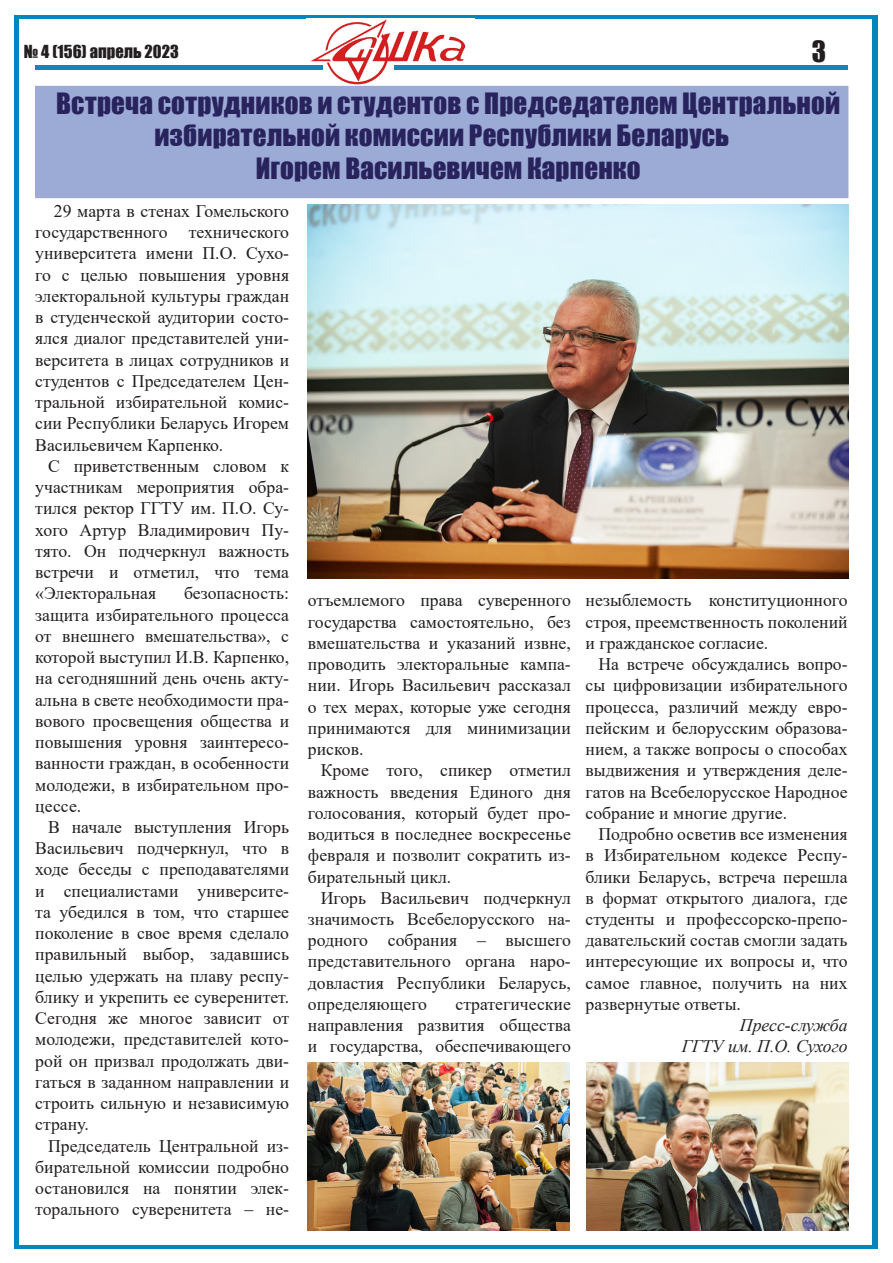
<style>
.page{position:relative;width:893px;height:1263px;background:#fff}
.page>*{position:absolute;margin:0;border:0;box-sizing:border-box;transform-origin:0 0}
.t1{font:27px/32.4px "Impact";letter-spacing:.005em;color:#28235d;text-align:center}
.t2{font:27px "Impact";color:#231f20}
.t3{font:17.7px/21.3px "Times New Roman";color:#231f20;text-align:justify}
.t4{font:italic 17.7px "Times New Roman";color:#231f20}
.t5{font:16.5px "Impact";color:#231f20}
</style>
<div class="page">
<div style="left:14px;top:15px;width:864px;height:1233px;background:linear-gradient(to right,#0086be,#0086be)"></div>
<div style="left:20px;top:19px;width:852px;height:1225px;background:#fff"></div>
<img style="left:310px;top:19px;width:156px;height:65px">
<div style="left:35px;top:65px;width:288px;height:5px;background:#1882bb"></div>
<div style="left:395px;top:65px;width:453px;height:5px;background:#1882bb"></div>
<div style="left:36px;top:86px;width:812px;height:112px;background:#9caad6"></div>
<img style="left:308px;top:205px;width:540px;height:373px">
<img style="left:587px;top:1062px;width:261px;height:168px">
<img style="left:308px;top:1062px;width:261px;height:168px">
<p class="t5" style="left:24px;top:39px;width:156px">№ 4 (156) апрель 2023</p>
<p class="t2" style="left:812px;top:30px;width:16px">3</p>
<p class="t1" style="left:56px;top:87px;width:785px">Встреча сотрудников и студентов с Председателем Центральной избирательной комиссии Республики Беларусь</p>
<p class="t1" style="left:256px;top:151px;width:386px">Игорем Васильевичем Карпенко</p>
<p class="t3" style="left:35px;top:200px;width:255px;text-indent:19px">29 марта в стенах Гомельского государственного технического университета имени П.О. Сухо&shy;го с целью повышения уровня электоральной культуры граждан в студенческой аудитории состо&shy;ялся диалог представителей уни&shy;верситета в лицах сотрудников и студентов с Председателем Цен&shy;тральной избирательной комис&shy;сии Республики Беларусь Игорем Васильевичем Карпенко.</p>
<p class="t3" style="left:35px;top:455px;width:255px;text-indent:13px">С приветственным словом к участникам мероприятия обра&shy;тился ректор ГГТУ им. П.О. Су&shy;хого Артур Владимирович Пу&shy;тято. Он подчеркнул важность встречи и отметил, что тема «Электоральная</p>
<p class="t3" style="left:35px;top:582px;width:255px;text-indent:149px">безопасность: защита избирательного процесса от внешнего вмешательства», с которой выступил И.В. Карпенко, на сегодняшний день очень акту&shy;альна в свете необходимости пра&shy;вового просвещения общества и повышения уровня заинтересо&shy;ванности граждан, в особенности молодежи, в избирательном про&shy;цессе.</p>
<p class="t3" style="left:35px;top:816px;width:255px;text-indent:13px">В начале выступления Игорь Васильевич подчеркнул, что в ходе беседы с преподавателями и специалистами университе&shy;та убедился в том, что старшее поколение в свое время сделало правильный выбор, задавшись целью удержать на плаву респу&shy;блику и укрепить ее суверенитет.<br>Сегодня же многое зависит от молодежи, представителей кото&shy;рой он призвал продолжать дви&shy;гаться в заданном направлении и строить сильную и независимую страну.</p>
<p class="t3" style="left:35px;top:1134px;width:255px;text-indent:13px">Председатель Центральной из&shy;бирательной комиссии подробно остановился на понятии элек&shy;торального суверенитета ‒ не-</p>
<p class="t3" style="left:586px;top:589px;width:263px">незыблемость конституционного строя, преемственность поколений и гражданское согласие.</p>
<p class="t3" style="left:586px;top:653px;width:263px;text-indent:13px">На встрече обсуждались вопро&shy;сы цифровизации избирательного процесса, различий между евро&shy;пейским и белорусским образова&shy;нием, а также вопросы о способах выдвижения и утверждения деле&shy;гатов на Всебелорусское Народное собрание и многие другие.</p>
<p class="t3" style="left:586px;top:823px;width:264px;text-indent:13px">Подробно осветив все изменения в Избирательном кодексе Респу&shy;блики Беларусь, встреча перешла в формат открытого диалога, где студенты и профессорско-препо&shy;давательский состав смогли задать интересующие их вопросы и, что самое главное, получить на них развернутые ответы.</p>
<p class="t4" style="left:740px;top:1013px;width:109px">Пресс-служба</p>
<p class="t4" style="left:682px;top:1034px;width:167px">ГГТУ им. П.О. Сухого</p>
<p class="t3" style="left:308px;top:589px;width:264px">отъемлемого права суверенного государства самостоятельно, без вмешательства и указаний извне, проводить электоральные кампа&shy;нии. Игорь Васильевич рассказал о тех мерах, которые уже сегодня принимаются для минимизации рисков.</p>
<p class="t3" style="left:308px;top:759px;width:264px;text-indent:13px">Кроме того, спикер отметил важность введения Единого дня голосования, который будет про&shy;водиться в последнее воскресенье февраля и позволит сократить из&shy;бирательный цикл.</p>
<p class="t3" style="left:308px;top:886px;width:264px;text-indent:13px">Игорь Васильевич подчеркнул значимость Всебелорусского на&shy;родного собрания ‒ высшего представительного органа наро&shy;довластия Республики Беларусь, определяющего</p>
<p class="t3" style="left:308px;top:993px;width:264px;text-indent:148px">стратегические направления развития общества и государства, обеспечивающего</p>
</div>
